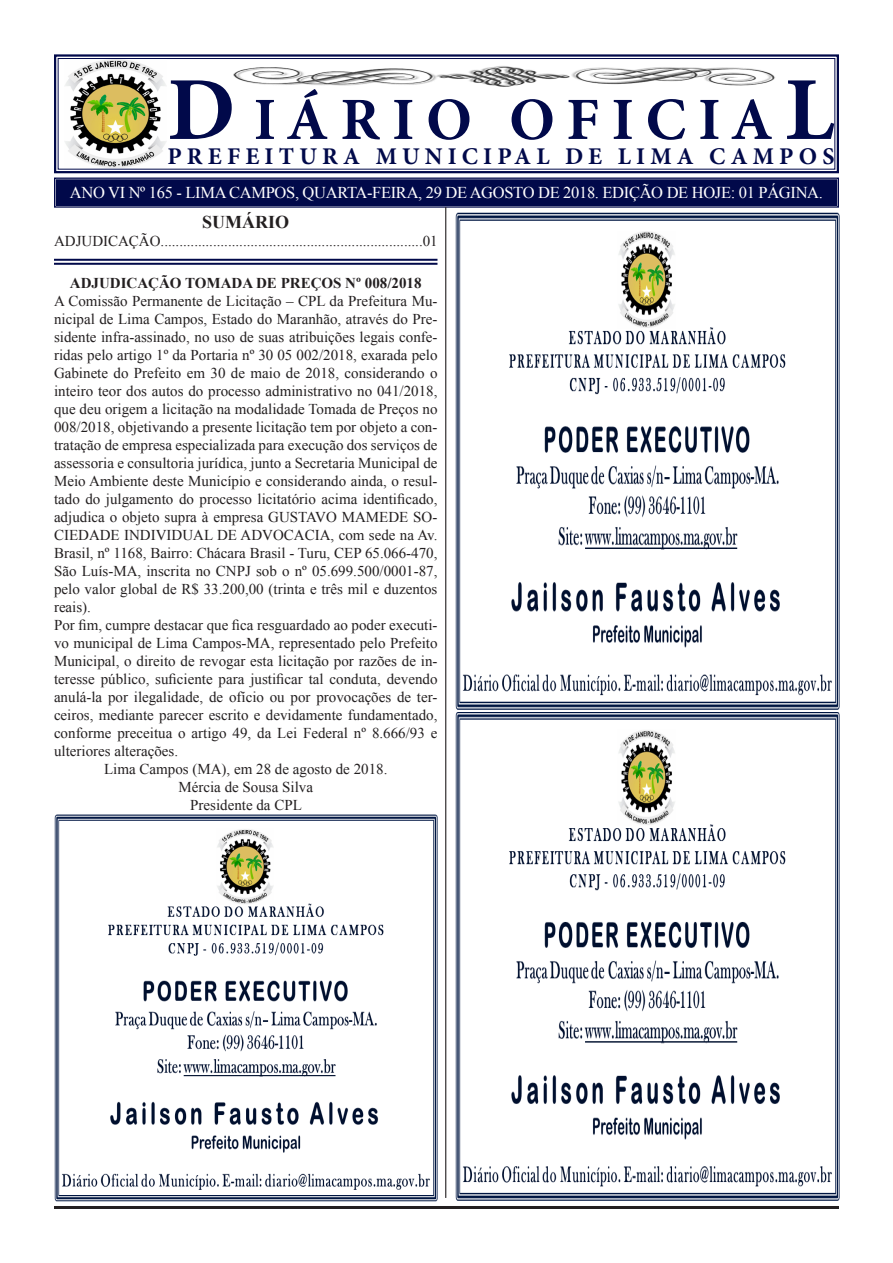
<style>
.page{position:relative;width:893px;height:1263px;background:#fff}
.page>*{position:absolute;margin:0;border:0;box-sizing:border-box;transform-origin:0 0}
.t1{font:700 60px "Minion Pro";letter-spacing:.19em;color:#01094a}
.t2{font:700 24px "Minion Pro";letter-spacing:.215em;color:#01094a}
.t3{font:700 18px "Times New Roman";color:#231f20}
.t4{font:16.5px "Times New Roman";letter-spacing:-.02em;color:#fff}
.t5{font:15px/18px "Times New Roman";color:#231f20;text-align:justify}
.t6{font:700 15px "Times New Roman";color:#231f20}
.s1{font-size:90px}
</style>
<div class="page">
<svg style="left:54px;top:54px;width:785px;height:120px"></svg>
<div style="left:58px;top:58px;width:777px;height:112px;border:1px solid #01094a"></div>
<svg style="left:54px;top:177px;width:785px;height:31px;background:#111855"></svg>
<div style="left:56px;top:179px;width:781px;height:27px;border:1px solid #01094a"></div>
<div style="left:57px;top:181px;width:779px;height:23px;border:1px solid #01094a"></div>
<hr style="left:54px;top:1206px;width:785px;height:3px;background:#231f20">
<hr style="left:54px;top:259px;width:383px;height:2px;background:#01094a">
<hr style="left:54px;top:263px;width:383px;height:2px;background:#01094a">
<hr style="left:445px;top:207px;width:1px;height:991px;background:#231f20">
<img style="left:230px;top:66px;width:550px;height:21px">
<img style="left:64px;top:60px;width:102px;height:108px">
<img style="left:455px;top:212px;width:384px;height:989px">
<img style="left:54px;top:814px;width:384px;height:388px">
<p class="t1" style="left:167px;top:77px;width:669px"><span class="s1">D</span>IÁRIO OFICIA<span class="s1">L</span></p>
<p class="t2" style="left:168px;top:140px;width:668px">PREFEITURA MUNICIPAL DE LIMA CAMPOS</p>
<p class="t4" style="left:70px;top:181px;width:754px">ANO VI Nº 165 - LIMA CAMPOS, QUARTA-FEIRA, 29 DE AGOSTO DE 2018. EDIÇÃO DE HOJE: 01 PÁGINA.</p>
<p class="t3" style="left:202px;top:210px;width:88px">SUMÁRIO</p>
<p class="t5" style="left:54px;top:232px;width:385px">ADJUDICAÇÃO......................................................................01</p>
<p class="t6" style="left:70px;top:272px;width:353px">ADJUDICAÇÃO TOMADA DE PREÇOS Nº 008/2018</p>
<p class="t5" style="left:54px;top:291px;width:385px">A Comissão Permanente de Licitação – CPL da Prefeitura Mu&shy;nicipal de Lima Campos, Estado do Maranhão, através do Pre&shy;sidente infra-assinado, no uso de suas atribuições legais confe&shy;ridas pelo artigo 1º da Portaria nº 30 05 002/2018, exarada pelo Gabinete do Prefeito em 30 de maio de 2018, considerando o inteiro teor dos autos do processo administrativo no 041/2018, que deu origem a licitação na modalidade Tomada de Preços no 008/2018, objetivando a presente licitação tem por objeto a con&shy;tratação de empresa especializada para execução dos serviços de assessoria e consultoria jurídica, junto a Secretaria Municipal de Meio Ambiente deste Município e considerando ainda, o resul&shy;tado do julgamento do processo licitatório acima identificado, adjudica o objeto supra à empresa GUSTAVO MAMEDE SO-CIEDADE INDIVIDUAL DE ADVOCACIA, com sede na Av.<br>Brasil, nº 1168, Bairro: Chácara Brasil - Turu, CEP 65.066-470, São Luís-MA, inscrita no CNPJ sob o nº 05.699.500/0001-87, pelo valor global de R$ 33.200,00 (trinta e três mil e duzentos reais).</p>
<p class="t5" style="left:54px;top:615px;width:385px">Por fim, cumpre destacar que fica resguardado ao poder executi&shy;vo municipal de Lima Campos-MA, representado pelo Prefeito Municipal, o direito de revogar esta licitação por razões de in&shy;teresse público, suficiente para justificar tal conduta, devendo anulá-la por ilegalidade, de ofício ou por provocações de ter&shy;ceiros, mediante parecer escrito e devidamente fundamentado, conforme preceitua o artigo 49, da Lei Federal nº 8.666/93 e ulteriores alterações.</p>
<p class="t5" style="left:104px;top:759px;width:285px">Lima Campos (MA), em 28 de agosto de 2018.</p>
<p class="t5" style="left:178px;top:777px;width:136px">Mércia de Sousa Silva</p>
<p class="t5" style="left:190px;top:795px;width:113px">Presidente da CPL</p>
</div>
